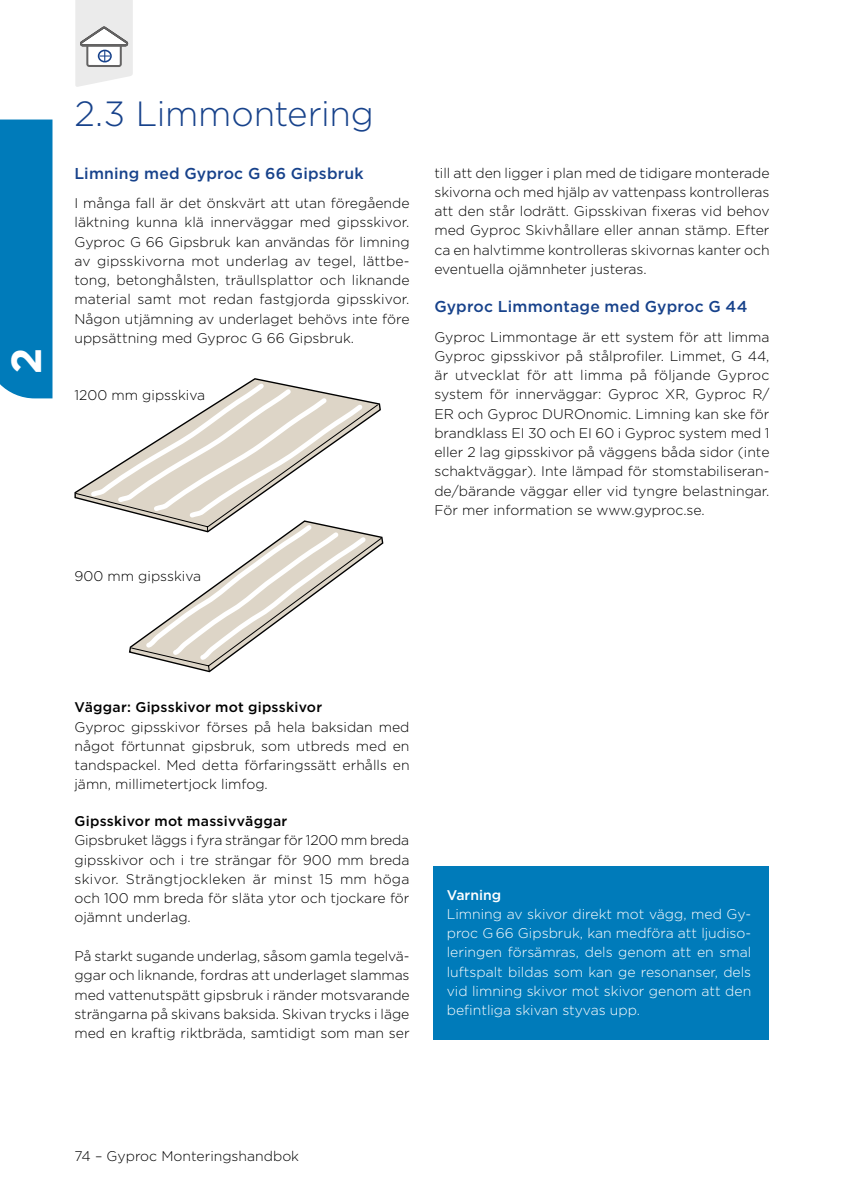
<style>
.page{position:relative;width:844px;height:1191px;background:#fff}
.page>*{position:absolute;margin:0;border:0;box-sizing:border-box;transform-origin:0 0}
.t1{font:700 42px "Gotham";color:#fff}
.t2{font:300 35px "Gotham";letter-spacing:-.01em;color:#17428b}
.t3{font:500 15.75px "Gotham";letter-spacing:.015em;color:#17428b}
.t4{font:300 14px/19.2px "Gotham";color:#000;text-align:justify}
.t5{font:300 14px/19.2px "Gotham";color:#fff;text-align:justify}
.t6{font:500 14px "Gotham";letter-spacing:.015em;color:#000}
.t7{font:500 14px "Gotham";color:#fff}
</style>
<div class="page">
<svg style="left:75px;top:0;width:58px;height:87px"></svg>
<div style="left:0;top:119px;width:52px;height:279px;background:#007bba"></div>
<div style="left:433px;top:866px;width:335px;height:173px;background:#007bba"></div>
<svg style="left:214px;top:379px;width:156px;height:25px"></svg>
<svg style="left:75px;top:404px;width:308px;height:268px"></svg>
<h1 class="t1" style="left:-2px;top:374px;width:28px;rotate:-90deg">2</h1>
<h2 class="t2" style="left:74px;top:91px;width:301px">2.3 Limmontering</h2>
<p class="t3" style="left:74px;top:163px;width:291px">Limning med Gyproc G 66 Gipsbruk</p>
<p class="t4" style="left:74px;top:193px;width:337px">I många fall är det önskvärt att utan föregående läktning kunna klä innerväggar med gipsskivor.<br>Gyproc G 66 Gipsbruk kan användas för limning av gipsskivorna mot underlag av tegel, lättbe&shy;tong, betonghålsten, träullsplattor och liknande material samt mot redan fastgjorda gipsskivor.<br>Någon utjämning av underlaget behövs inte före uppsättning med Gyproc G 66 Gipsbruk.</p>
<p class="t4" style="left:74px;top:384px;width:132px">1200 mm gipsskiva</p>
<p class="t4" style="left:74px;top:566px;width:128px">900 mm gipsskiva</p>
<p class="t4" style="left:434px;top:163px;width:337px">till att den ligger i plan med de tidigare monterade skivorna och med hjälp av vattenpass kontrolleras att den står lodrätt. Gipsskivan fixeras vid behov med Gyproc Skivhållare eller annan stämp. Efter ca en halvtimme kontrolleras skivornas kanter och eventuella ojämnheter justeras.</p>
<p class="t3" style="left:434px;top:296px;width:314px">Gyproc Limmontage med Gyproc G 44</p>
<p class="t4" style="left:434px;top:327px;width:336px">Gyproc Limmontage är ett system för att limma Gyproc gipsskivor på stålprofiler. Limmet, G 44, är utvecklat för att limma på följande Gyproc system för innerväggar: Gyproc XR, Gyproc R/ ER och Gyproc DUROnomic. Limning kan ske för brandklass EI 30 och EI 60 i Gyproc system med 1 eller 2 lag gipsskivor på väggens båda sidor (inte schaktväggar). Inte lämpad för stomstabiliseran&shy;de/bärande väggar eller vid tyngre belastningar.<br>För mer information se www.gyproc.se.</p>
<p class="t6" style="left:74px;top:698px;width:249px">Väggar: Gipsskivor mot gipsskivor</p>
<p class="t4" style="left:74px;top:716px;width:336px">Gyproc gipsskivor förses på hela baksidan med något förtunnat gipsbruk, som utbreds med en tandspackel. Med detta förfaringssätt erhålls en jämn, millimetertjock limfog.</p>
<p class="t6" style="left:74px;top:812px;width:214px">Gipsskivor mot massivväggar</p>
<p class="t4" style="left:74px;top:830px;width:336px">Gipsbruket läggs i fyra strängar för 1200 mm breda gipsskivor och i tre strängar för 900 mm breda skivor. Strängtjockleken är minst 15 mm höga och 100 mm breda för släta ytor och tjockare för ojämnt underlag.</p>
<p class="t4" style="left:74px;top:946px;width:337px">På starkt sugande underlag, såsom gamla tegelvä&shy;ggar och liknande, fordras att underlaget slammas med vattenutspätt gipsbruk i ränder motsvarande strängarna på skivans baksida. Skivan trycks i läge med en kraftig riktbräda, samtidigt som man ser</p>
<p class="t7" style="left:446px;top:885px;width:56px">Varning</p>
<p class="t5" style="left:446px;top:904px;width:306px">Limning av skivor direkt mot vägg, med Gy&shy;proc G 66 Gipsbruk, kan medföra att ljudiso&shy;leringen försämras, dels genom att en smal luftspalt bildas som kan ge resonanser, dels vid limning skivor mot skivor genom att den befintliga skivan styvas upp.</p>
<p class="t4" style="left:74px;top:1146px;width:226px">74 – Gyproc Monteringshandbok</p>
</div>
